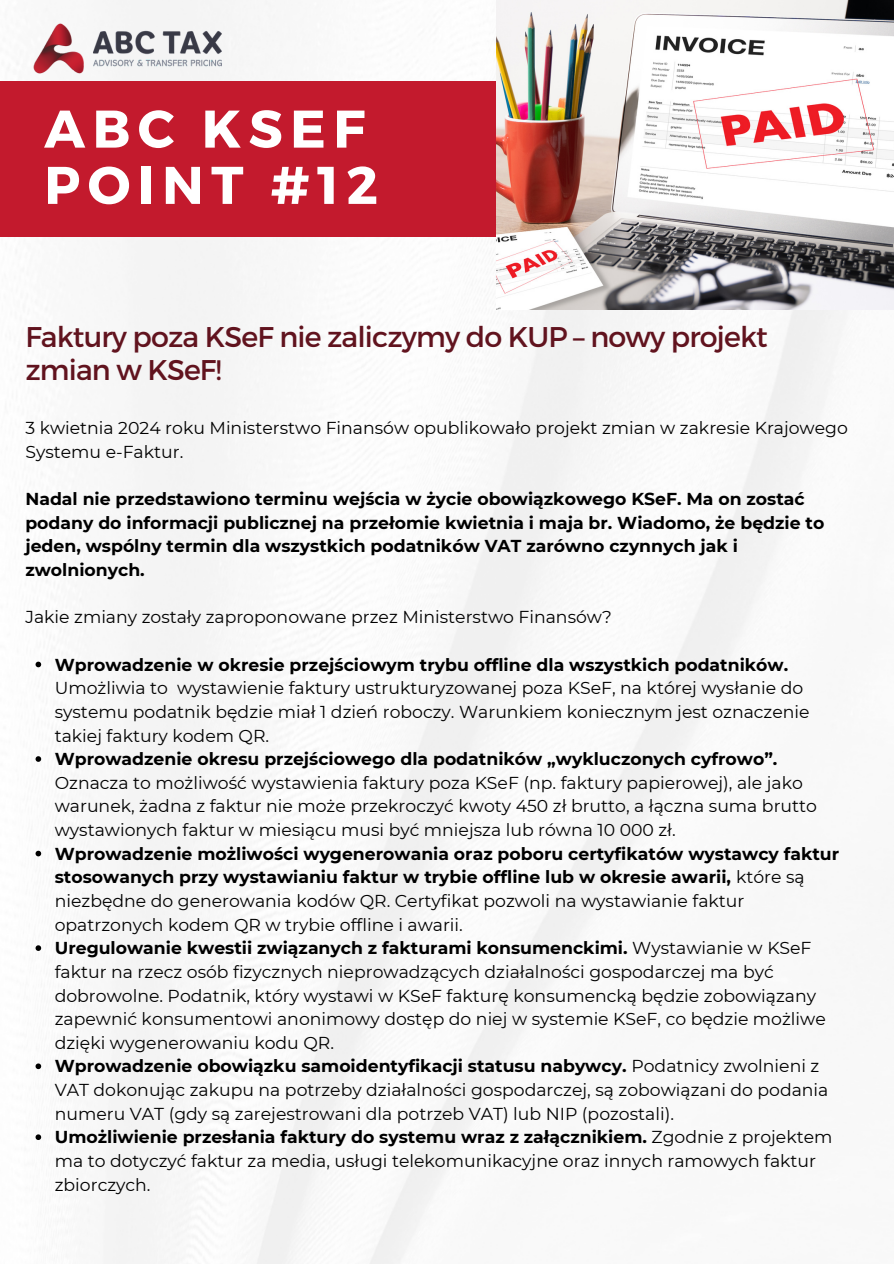
<style>
.page{position:relative;width:894px;height:1264px;background:#fff}
.page>*{position:absolute;margin:0;border:0;box-sizing:border-box;transform-origin:0 0}
.t1{font:700 52.95px/56.2px "Montserrat";letter-spacing:.14em;color:#fff}
.t2{font:28.5px/33.8px "Montserrat";letter-spacing:-.03em;color:#61131e}
.t3{font:17.25px/23.7px "Montserrat";color:#000}
.t4{font:700 17.25px/23.7px "Montserrat";color:#000}
.s1{font-weight:700}
.s2{font-weight:400}
</style>
<div class="page">
<img style="left:0;top:0;width:846px;height:1263px">
<div style="left:0;top:82px;width:614px;height:155px;background:#c31a2d"></div>
<img style="left:497px;top:0;width:396px;height:310px">
<img style="left:25px;top:15px;width:196px;height:67px">
<svg style="left:36px;top:661px;width:5px;height:6px"></svg>
<svg style="left:36px;top:756px;width:5px;height:5px"></svg>
<svg style="left:36px;top:850px;width:5px;height:6px"></svg>
<svg style="left:36px;top:945px;width:5px;height:5px"></svg>
<svg style="left:36px;top:1063px;width:5px;height:6px"></svg>
<svg style="left:36px;top:1134px;width:5px;height:5px"></svg>
<h1 class="t1" style="left:44px;top:98px;width:335px">ABC KSEF<br>POINT #12</h1>
<h2 class="t2" style="left:25px;top:318px;width:743px">Faktury poza KSeF nie zaliczymy do KUP – nowy projekt zmian w KSeF!</h2>
<p class="t3" style="left:25px;top:416px;width:823px">3 kwietnia 2024 roku Ministerstwo Finansów opublikowało projekt zmian w zakresie Krajowego<br>Systemu e-Faktur.</p>
<h3 class="t4" style="left:25px;top:487px;width:800px">Nadal nie przedstawiono terminu wejścia w życie obowiązkowego KSeF. Ma on zostać podany do informacji publicznej na przełomie kwietnia i maja br. Wiadomo, że będzie to jeden, wspólny termin dla wszystkich podatników VAT zarówno czynnych jak i zwolnionych.</h3>
<p class="t3" style="left:25px;top:605px;width:587px">Jakie zmiany zostały zaproponowane przez Ministerstwo Finansów?</p>
<p class="t3" style="left:55px;top:652px;width:756px"><span class="s1">Wprowadzenie w okresie przejściowym trybu offline dla wszystkich podatników.<br></span>Umożliwia to wystawienie faktury ustrukturyzowanej poza KSeF, na której wysłanie do systemu podatnik będzie miał 1 dzień roboczy. Warunkiem koniecznym jest oznaczenie takiej faktury kodem QR.</p>
<p class="t3" style="left:55px;top:747px;width:763px"><span class="s1">Wprowadzenie okresu przejściowego dla podatników „wykluczonych cyfrowo”.<br></span>Oznacza to możliwość wystawienia faktury poza KSeF (np. faktury papierowej), ale jako warunek, żadna z faktur nie może przekroczyć kwoty 450 zł brutto, a łączna suma brutto wystawionych faktur w miesiącu musi być mniejsza lub równa 10 000 zł.</p>
<p class="t4" style="left:55px;top:841px;width:785px">Wprowadzenie możliwości wygenerowania oraz poboru certyfikatów wystawcy faktur stosowanych przy wystawianiu faktur w trybie offline lub w okresie awarii, <span class="s2">które są niezbędne do generowania kodów QR. Certyfikat pozwoli na wystawianie faktur opatrzonych kodem QR w trybie offline i awarii.</span></p>
<p class="t3" style="left:55px;top:936px;width:772px"><span class="s1">Uregulowanie kwestii związanych z fakturami konsumenckimi.</span> Wystawianie w KSeF faktur na rzecz osób fizycznych nieprowadzących działalności gospodarczej ma być dobrowolne. Podatnik, który wystawi w KSeF fakturę konsumencką będzie zobowiązany zapewnić konsumentowi anonimowy dostęp do niej w systemie KSeF, co będzie możliwe dzięki wygenerowaniu kodu QR.</p>
<p class="t3" style="left:55px;top:1054px;width:775px"><span class="s1">Wprowadzenie obowiązku samoidentyfikacji statusu nabywcy.</span> Podatnicy zwolnieni z<br>VAT dokonując zakupu na potrzeby działalności gospodarczej, są zobowiązani do podania numeru VAT (gdy są zarejestrowani dla potrzeb VAT) lub NIP (pozostali).</p>
<p class="t3" style="left:55px;top:1125px;width:779px"><span class="s1">Umożliwienie przesłania faktury do systemu wraz z załącznikiem.</span> Zgodnie z projektem ma to dotyczyć faktur za media, usługi telekomunikacyjne oraz innych ramowych faktur zbiorczych.</p>
</div>
